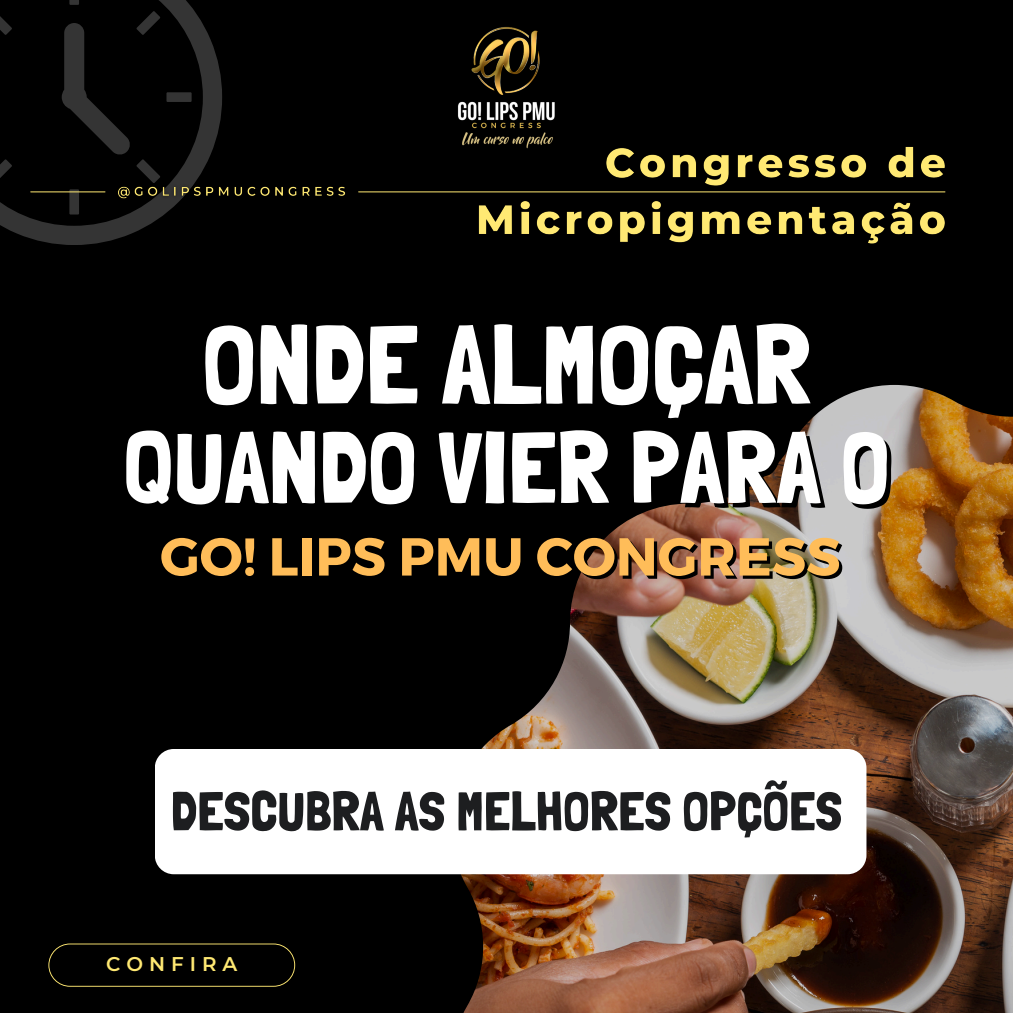
<style>
.page{position:relative;width:1013px;height:1013px;background:#fff}
.page>*{position:absolute;margin:0;border:0;box-sizing:border-box;transform-origin:0 0}
.t1{font:111.62px "Londrina Solid";color:#fff}
.t2{font:101.25px "Londrina Solid";color:#fff}
.t3{font:55px "Londrina Solid";color:#1d1e20}
.t4{font:700 53.25px "Montserrat";color:#ffbd59}
.t5{font:600 19.75px "Montserrat";letter-spacing:.3em;color:#ffe973}
</style>
<div class="page">
<div style="left:0;top:0;width:1012px;height:1012px;background:#000"></div>
<svg style="left:0;top:0;width:222px;height:245px"></svg>
<svg style="left:69px;top:0;width:10px;height:5px"></svg>
<div style="left:69px;top:189px;width:10px;height:25px;background:#343434"></div>
<svg style="left:0;top:159px;width:12px;height:24px"></svg>
<div style="left:166px;top:92px;width:26px;height:10px;background:#343434"></div>
<svg style="left:0;top:11px;width:12px;height:24px"></svg>
<svg style="left:62px;top:11px;width:98px;height:172px"></svg>
<img style="left:451px;top:385px;width:561px;height:627px">
<svg style="left:48px;top:943px;width:247px;height:43px"></svg>
<div style="left:155px;top:749px;width:711px;height:125px;background:#fff;border-radius:19px"></div>
<img style="left:462px;top:146px;width:484px;height:98px">
<img style="left:112px;top:180px;width:233px;height:25px">
<hr style="left:358px;top:191px;width:587px;height:1px;background:#ffe973">
<hr style="left:31px;top:191px;width:74px;height:1px;background:#ffe973">
<img style="left:458px;top:27px;width:116px;height:132px">
<p class="t1" style="left:202px;top:298px;width:610px">ONDE ALMOÇAR</p>
<h1 class="t2" style="left:123px;top:407px;width:767px">QUANDO VIER PARA O</h1>
<p class="t4" style="left:160px;top:522px;width:682px">GO! LIPS PMU CONGRESS</p>
<h2 class="t3" style="left:171px;top:778px;width:673px">DESCUBRA AS MELHORES OPÇÕES</h2>
<p class="t5" style="left:106px;top:952px;width:133px">CONFIRA</p>
</div>
